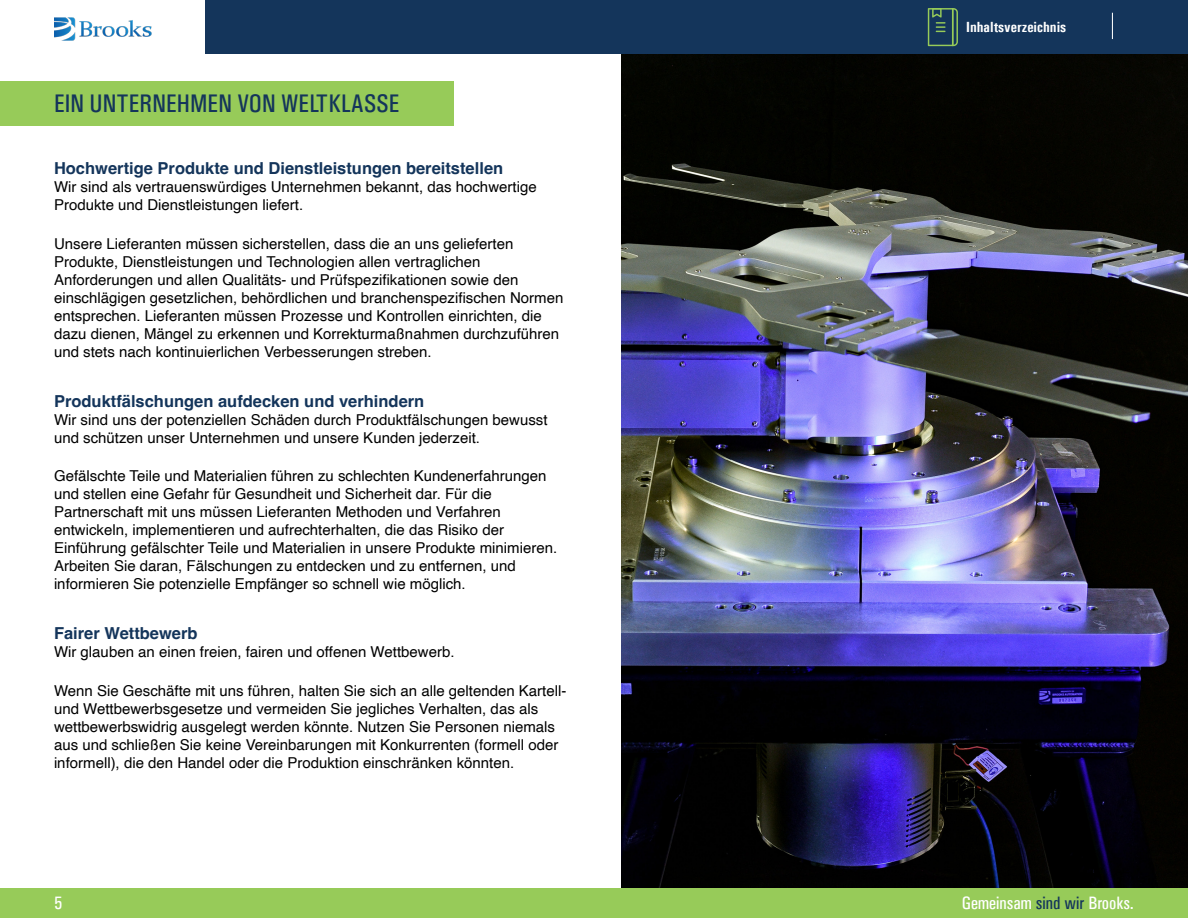
<style>
.page{position:relative;width:1188px;height:918px;background:#fff}
.page>*{position:absolute;margin:0;border:0;box-sizing:border-box;transform-origin:0 0}
.t1{font:25.5px "Univers Condensed";color:#14355b}
.t2{font:18px "Univers Condensed";color:#fff}
.t3{font:700 16.5px "Helvetica";color:#14355b}
.t4{font:15px/18px "Helvetica";color:#000}
.t5{font:700 condensed 14.7px "Univers";color:#fff}
.s1{color:#14355b}
</style>
<div class="page">
<div style="left:0;top:81px;width:454px;height:45px;background:#97cb59"></div>
<img style="left:621px;top:54px;width:567px;height:835px">
<img style="left:54px;top:17px;width:98px;height:24px">
<div style="left:205px;top:0;width:983px;height:54px;background:#14355b"></div>
<div style="left:0;top:889px;width:1188px;height:29px;background:#97cb59"></div>
<svg style="left:1112px;top:13px;width:1px;height:26px"></svg>
<svg style="left:928px;top:8px;width:30px;height:38px"></svg>
<h1 class="t1" style="left:54px;top:88px;width:347px">EIN UNTERNEHMEN VON WELTKLASSE</h1>
<p class="t3" style="left:54px;top:159px;width:451px">Hochwertige Produkte und Dienstleistungen bereitstellen</p>
<p class="t4" style="left:54px;top:179px;width:484px">Wir sind als vertrauenswürdiges Unternehmen bekannt, das hochwertige<br>Produkte und Dienstleistungen liefert.</p>
<p class="t4" style="left:54px;top:235px;width:511px">Unsere Lieferanten müssen sicherstellen, dass die an uns gelieferten Produkte, Dienstleistungen und Technologien allen vertraglichen Anforderungen und allen Qualitäts- und Prüfspezifikationen sowie den einschlägigen gesetzlichen, behördlichen und branchenspezifischen Normen entsprechen. Lieferanten müssen Prozesse und Kontrollen einrichten, die dazu dienen, Mängel zu erkennen und Korrekturmaßnahmen durchzuführen und stets nach kontinuierlichen Verbesserungen streben.</p>
<p class="t3" style="left:54px;top:391px;width:372px">Produktfälschungen aufdecken und verhindern</p>
<p class="t4" style="left:54px;top:411px;width:495px">Wir sind uns der potenziellen Schäden durch Produktfälschungen bewusst und schützen unser Unternehmen und unsere Kunden jederzeit.</p>
<p class="t4" style="left:54px;top:467px;width:505px">Gefälschte Teile und Materialien führen zu schlechten Kundenerfahrungen und stellen eine Gefahr für Gesundheit und Sicherheit dar. Für die Partnerschaft mit uns müssen Lieferanten Methoden und Verfahren entwickeln, implementieren und aufrechterhalten, die das Risiko der Einführung gefälschter Teile und Materialien in unsere Produkte minimieren.<br>Arbeiten Sie daran, Fälschungen zu entdecken und zu entfernen, und informieren Sie potenzielle Empfänger so schnell wie möglich.</p>
<p class="t3" style="left:54px;top:624px;width:145px">Fairer Wettbewerb</p>
<p class="t4" style="left:54px;top:644px;width:402px">Wir glauben an einen freien, fairen und offenen Wettbewerb.</p>
<p class="t4" style="left:54px;top:682px;width:514px">Wenn Sie Geschäfte mit uns führen, halten Sie sich an alle geltenden Kartell&shy;und Wettbewerbsgesetze und vermeiden Sie jegliches Verhalten, das als wettbewerbswidrig ausgelegt werden könnte. Nutzen Sie Personen niemals aus und schließen Sie keine Vereinbarungen mit Konkurrenten (formell oder informell), die den Handel oder die Produktion einschränken könnten.</p>
<p class="t5" style="left:966px;top:18px;width:102px">Inhaltsverzeichnis</p>
<p class="t2" style="left:54px;top:892px;width:10px">5</p>
<p class="t2" style="left:962px;top:892px;width:174px">Gemeinsam <span class="s1">sind wir</span> Brooks.</p>
</div>
